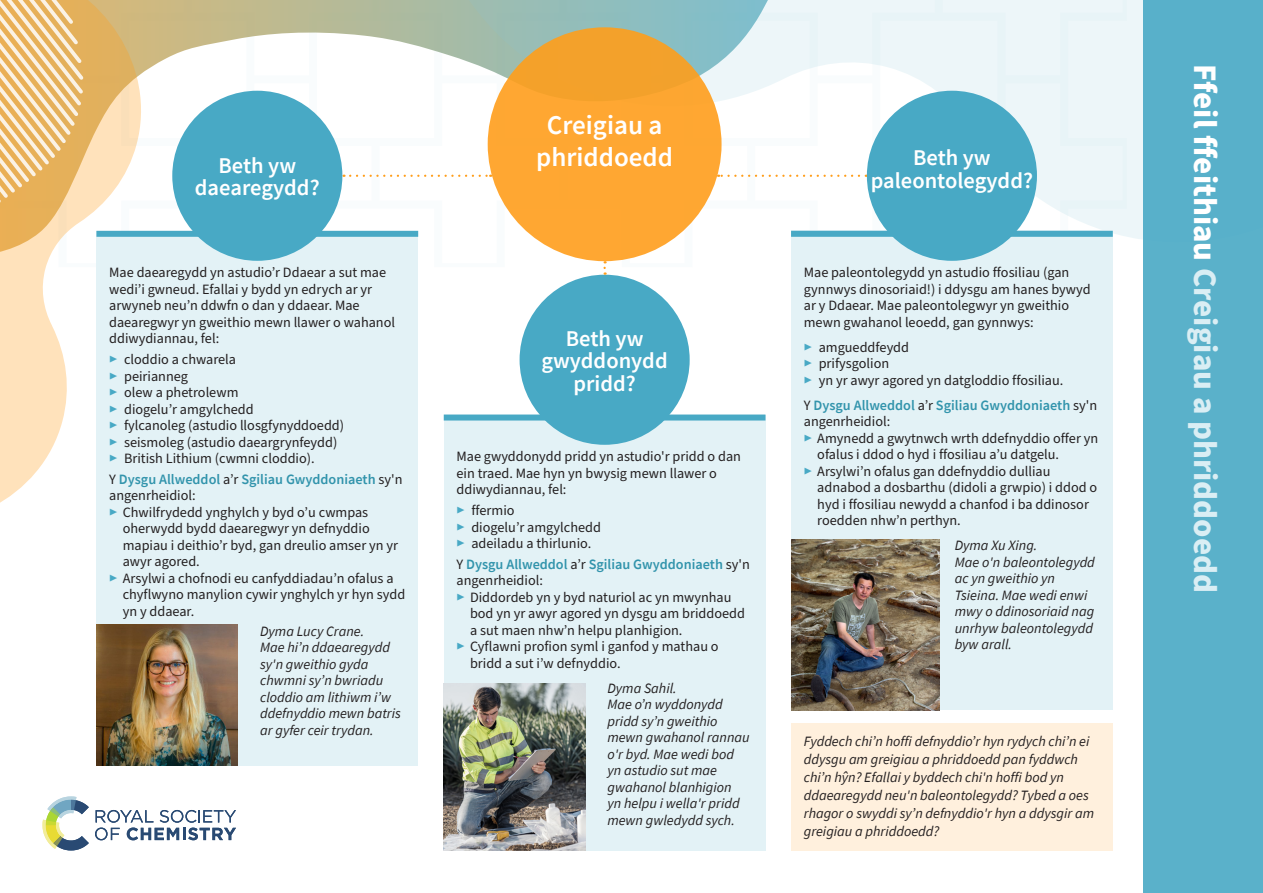
<style>
.page{position:relative;width:1263px;height:893px;background:#fff}
.page>*{position:absolute;margin:0;border:0;box-sizing:border-box;transform-origin:0 0}
.Science_topic{font:700 33px "Source Sans Pro";color:#daeef4}
.t1{font:600 27px/31.5px "Source Sans Pro";color:#fff;text-align:center}
.Subheadings{font:600 22.5px/22.5px "Source Sans Pro";color:#fff;text-align:center}
.P1{font:14.25px/16.5px "Source Sans Pro";color:#231f20}
.P1-2{font:italic 14.25px/16.5px "Source Sans Pro";color:#231f20}
.P1-3{font:600 14.25px/16.5px "Source Sans Pro";color:#3294ac}
.s1{color:#48a9c5}
.s2{font-weight:400;color:#231f20}
.s3{color:#fff}
</style>
<div class="page">
<svg style="left:157px;top:0;width:229px;height:231px"></svg>
<svg style="left:386px;top:0;width:758px;height:272px"></svg>
<svg style="left:0;top:0;width:157px;height:503px"></svg>
<svg style="left:0;top:0;width:87px;height:368px"></svg>
<div style="left:1144px;top:0;width:119px;height:893px;background:#5ab1ca"></div>
<div style="left:444px;top:415px;width:321px;height:435px;background:#e3f2f6"></div>
<img style="left:444px;top:683px;width:141px;height:168px">
<div style="left:444px;top:414px;width:321px;height:6px;background:#48a9c5"></div>
<div style="left:791px;top:231px;width:322px;height:479px;background:#e3f2f6"></div>
<div style="left:791px;top:231px;width:322px;height:6px;background:#48a9c5"></div>
<svg style="left:718px;top:175px;width:141px;height:2px"></svg>
<svg style="left:350px;top:175px;width:141px;height:2px"></svg>
<svg style="left:95px;top:810px;width:141px;height:30px"></svg>
<svg style="left:42px;top:796px;width:47px;height:54px"></svg>
<div style="left:488px;top:27px;width:233px;height:234px;background:#ffa732;border-radius:50%"></div>
<div style="left:867px;top:91px;width:170px;height:170px;background:#48a9c5;border-radius:50%"></div>
<div style="left:520px;top:275px;width:170px;height:170px;background:#48a9c5;border-radius:50%"></div>
<div style="left:96px;top:231px;width:322px;height:534px;background:#e3f2f6"></div>
<div style="left:96px;top:231px;width:322px;height:6px;background:#48a9c5"></div>
<div style="left:172px;top:91px;width:170px;height:170px;background:#48a9c5;border-radius:50%"></div>
<div style="left:791px;top:723px;width:322px;height:127px;background:#fff0dd"></div>
<img style="left:96px;top:624px;width:142px;height:141px">
<svg style="left:603px;top:261px;width:3px;height:14px"></svg>
<img style="left:791px;top:540px;width:149px;height:170px">
<p class="Subheadings" style="left:195px;top:154px;width:126px">Beth yw daearegydd?</p>
<p class="P1" style="left:109px;top:265px;width:287px">Mae daearegydd yn astudio’r Ddaear a sut mae wedi’i gwneud. Efallai y bydd yn edrych ar yr arwyneb neu’n ddwfn o dan y ddaear. Mae daearegwyr yn gweithio mewn llawer o wahanol ddiwydiannau, fel:</p>
<p class="P1" style="left:109px;top:351px;width:128px"><span class="s1">▶</span> cloddio a chwarela</p>
<p class="P1" style="left:109px;top:368px;width:80px"><span class="s1">▶</span> peirianneg</p>
<p class="P1" style="left:109px;top:384px;width:131px"><span class="s1">▶</span> olew a phetrolewm</p>
<p class="P1" style="left:109px;top:401px;width:146px"><span class="s1">▶</span> diogelu’r amgylchedd</p>
<p class="P1" style="left:109px;top:417px;width:236px"><span class="s1">▶</span> fylcanoleg (astudio llosgfynyddoedd)</p>
<p class="P1" style="left:109px;top:434px;width:230px"><span class="s1">▶</span> seismoleg (astudio daeargrynfeydd)</p>
<p class="P1" style="left:109px;top:450px;width:207px"><span class="s1">▶</span> British Lithium (cwmni cloddio).</p>
<p class="P1-3" style="left:109px;top:471px;width:295px"><span class="s2">Y</span> Dysgu Allweddol <span class="s2">a’r</span> Sgiliau Gwyddoniaeth <span class="s2">sy'n angenrheidiol:</span></p>
<p class="P1" style="left:123px;top:504px;width:277px;text-indent:-14px"><span class="s1">▶</span> Chwilfrydedd ynghylch y byd o’u cwmpas oherwydd bydd daearegwyr yn defnyddio mapiau i deithio’r byd, gan dreulio amser yn yr awyr agored.</p>
<p class="P1" style="left:123px;top:570px;width:284px;text-indent:-14px"><span class="s1">▶</span> Arsylwi a chofnodi eu canfyddiadau’n ofalus a chyflwyno manylion cywir ynghylch yr hyn sydd yn y ddaear.</p>
<p class="P1-2" style="left:260px;top:623px;width:142px">Dyma Lucy Crane.<br>Mae hi’n ddaearegydd sy'n gweithio gyda chwmni sy’n bwriadu cloddio am lithiwm i’w ddefnyddio mewn batris ar gyfer ceir trydan.</p>
<p class="t1" style="left:536px;top:109px;width:138px">Creigiau a phriddoedd</p>
<p class="Subheadings" style="left:541px;top:327px;width:128px">Beth yw gwyddonydd pridd?</p>
<p class="P1" style="left:456px;top:449px;width:286px">Mae gwyddonydd pridd yn astudio'r pridd o dan ein traed. Mae hyn yn bwysig mewn llawer o ddiwydiannau, fel:</p>
<p class="P1" style="left:456px;top:502px;width:60px"><span class="s1">▶</span> ffermio</p>
<p class="P1" style="left:456px;top:519px;width:146px"><span class="s1">▶</span> diogelu’r amgylchedd</p>
<p class="P1" style="left:456px;top:535px;width:136px"><span class="s1">▶</span> adeiladu a thirlunio.</p>
<p class="P1-3" style="left:456px;top:556px;width:295px"><span class="s2">Y</span> Dysgu Allweddol <span class="s2">a’r</span> Sgiliau Gwyddoniaeth <span class="s2">sy'n angenrheidiol:</span></p>
<p class="P1" style="left:470px;top:589px;width:276px;text-indent:-14px"><span class="s1">▶</span> Diddordeb yn y byd naturiol ac yn mwynhau bod yn yr awyr agored yn dysgu am briddoedd a sut maen nhw’n helpu planhigion.</p>
<p class="P1" style="left:470px;top:639px;width:250px;text-indent:-14px"><span class="s1">▶</span> Cyflawni profion syml i ganfod y mathau o bridd a sut i’w defnyddio.</p>
<p class="P1-2" style="left:607px;top:680px;width:71px">Dyma Sahil.</p>
<p class="P1-2" style="left:607px;top:696px;width:144px">Mae o’n wyddonydd pridd sy’n gweithio mewn gwahanol rannau o'r byd. Mae wedi bod yn astudio sut mae gwahanol blanhigion<br>yn helpu i wella'r pridd mewn gwledydd sych.</p>
<p class="Subheadings" style="left:871px;top:146px;width:164px">Beth yw paleontolegydd?</p>
<p class="P1" style="left:804px;top:265px;width:288px">Mae paleontolegydd yn astudio ffosiliau (gan gynnwys dinosoriaid!) i ddysgu am hanes bywyd ar y Ddaear. Mae paleontolegwyr yn gweithio mewn gwahanol leoedd, gan gynnwys:</p>
<p class="P1" style="left:804px;top:339px;width:107px"><span class="s1">▶</span> amgueddfeydd</p>
<p class="P1" style="left:804px;top:356px;width:87px"><span class="s1">▶</span> prifysgolion</p>
<p class="P1" style="left:804px;top:372px;width:261px"><span class="s1">▶</span> yn yr awyr agored yn datgloddio ffosiliau.</p>
<p class="P1-3" style="left:804px;top:397px;width:295px"><span class="s2">Y</span> Dysgu Allweddol <span class="s2">a’r</span> Sgiliau Gwyddoniaeth <span class="s2">sy'n angenrheidiol:</span></p>
<p class="P1" style="left:817px;top:430px;width:282px;text-indent:-14px"><span class="s1">▶</span> Amynedd a gwytnwch wrth ddefnyddio offer yn ofalus i ddod o hyd i ffosiliau a’u datgelu.</p>
<p class="P1" style="left:817px;top:463px;width:281px;text-indent:-14px"><span class="s1">▶</span> Arsylwi’n ofalus gan ddefnyddio dulliau adnabod a dosbarthu (didoli a grwpio) i ddod o hyd i ffosiliau newydd a chanfod i ba ddinosor roedden nhw’n perthyn.</p>
<p class="P1-2" style="left:955px;top:537px;width:84px">Dyma Xu Xing.</p>
<p class="P1-2" style="left:955px;top:553px;width:142px">Mae o'n baleontolegydd ac yn gweithio yn<br>Tsieina. Mae wedi enwi mwy o ddinosoriaid nag unrhyw baleontolegydd byw arall.</p>
<p class="P1-2" style="left:804px;top:732px;width:292px;line-height:18px">Fyddech chi’n hoffi defnyddio’r hyn rydych chi’n ei ddysgu am greigiau a phriddoedd pan fyddwch chi’n hŷn? Efallai y byddech chi'n hoffi bod yn ddaearegydd neu'n baleontolegydd? Tybed a oes rhagor o swyddi sy’n defnyddio'r hyn a ddysgir am greigiau a phriddoedd?</p>
<p class="Science_topic" style="left:1227px;top:64px;width:530px;rotate:90deg"><span class="s3">Ffeil ffeithiau</span> Creigiau a phriddoedd</p>
</div>
